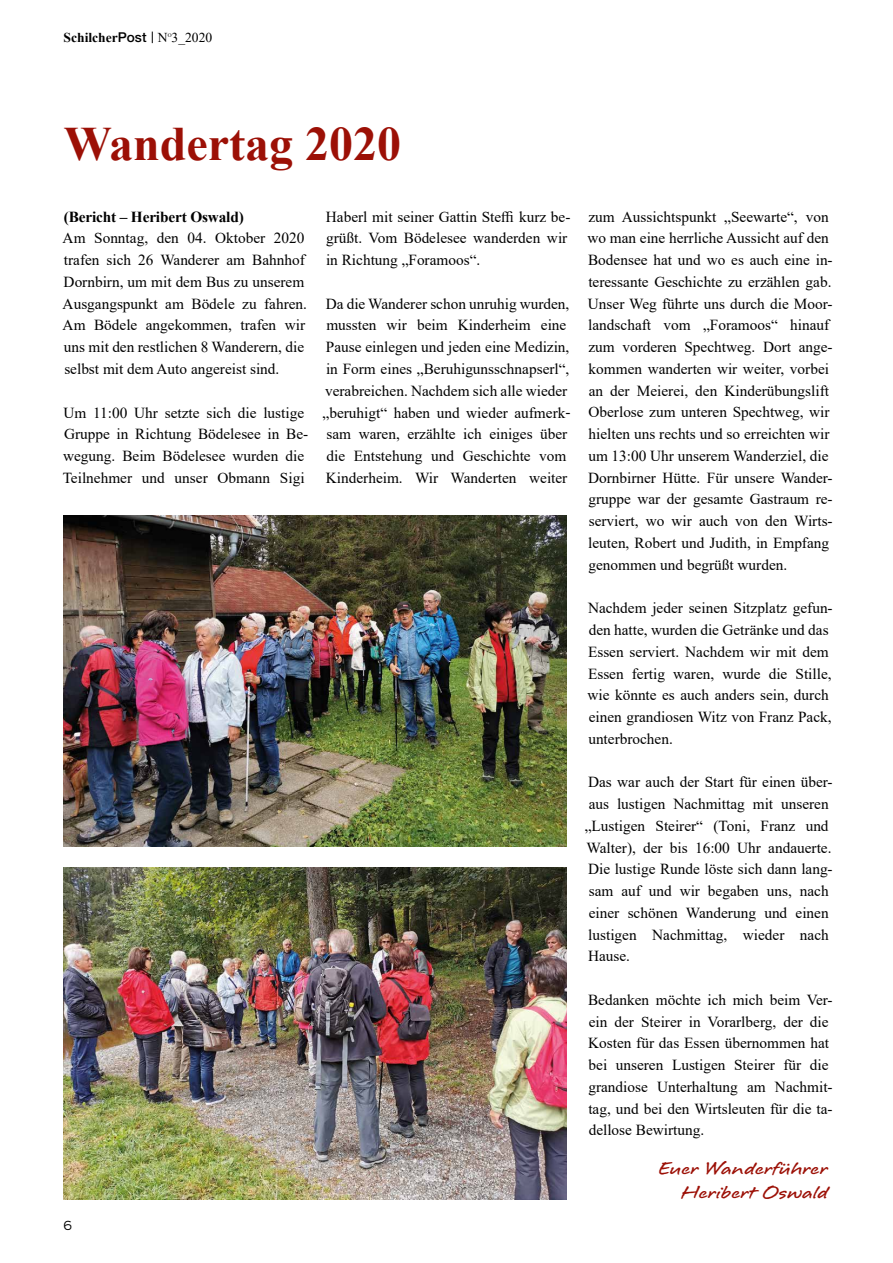
<style>
.page{position:relative;width:893px;height:1263px;background:#fff}
.page>*{position:absolute;margin:0;border:0;box-sizing:border-box;transform-origin:0 0}
.t1{font:700 48px "Times New Roman";color:#9c1006}
.t2{font:24px/24px "Longhand LP Bold";color:#9c1006;text-align:right}
.t3{font:15.3px/21.8px "Times New Roman";color:#000}
.t4{font:700 15.3px "Times New Roman";letter-spacing:-.01em;color:#000}
.t5{font:700 13.65px "Times New Roman";color:#000}
.t6{font:13.5px "Vito";color:#000}
.t7{font:5.4px "Times New Roman";color:#000}
.s1{font-family:"Helvetica Neue LT Std";font-weight:500}
.s2{font-weight:400}
</style>
<div class="page">
<img style="left:64px;top:515px;width:503px;height:332px">
<img style="left:64px;top:867px;width:503px;height:332px">
<p class="t5" style="left:64px;top:28px;width:150px">Schilcher<span class="s1">Post</span> <span class="s2">N 3_2020</span></p>
<p class="t7" style="left:168px;top:31px;width:5px">O</p>
<h1 class="t1" style="left:64px;top:109px;width:339px">Wandertag 2020</h1>
<p class="t4" style="left:64px;top:206px;width:182px">(Bericht – Heribert Oswald)</p>
<p class="t3" style="left:63px;top:227px;width:246px">Am Sonntag, den 04. Oktober 2020 trafen sich 26 Wanderer am Bahnhof Dornbirn, um mit dem Bus zu unserem Ausgangspunkt am Bödele zu fahren.<br>Am Bödele angekommen, trafen wir uns mit den restlichen 8 Wanderern, die selbst mit dem Auto angereist sind.</p>
<p class="t3" style="left:63px;top:401px;width:247px">Um 11:00 Uhr setzte sich die lustige Gruppe in Richtung Bödelesee in Be&shy;wegung. Beim Bödelesee wurden die Teilnehmer und unser Obmann Sigi</p>
<p class="t6" style="left:63px;top:1217px;width:10px">6</p>
<p class="t3" style="left:326px;top:205px;width:246px">Haberl mit seiner Gattin Steffi kurz be&shy;grüßt. Vom Bödelesee wanderden wir in Richtung „Foramoos“.</p>
<p class="t3" style="left:323px;top:292px;width:249px">Da die Wanderer schon unruhig wurden, mussten wir beim Kinderheim eine Pause einlegen und jeden eine Medizin, in Form eines „Beruhigunsschnapserl“, verabreichen. Nachdem sich alle wieder „beruhigt“ haben und wieder aufmerk&shy;sam waren, erzählte ich einiges über die Entstehung und Geschichte vom Kinderheim. Wir Wanderten weiter</p>
<p class="t3" style="left:587px;top:205px;width:247px">zum Aussichtspunkt „Seewarte“, von wo man eine herrliche Aussicht auf den Bodensee hat und wo es auch eine in&shy;teressante Geschichte zu erzählen gab.<br>Unser Weg führte uns durch die Moor&shy;landschaft vom „Foramoos“ hinauf zum vorderen Spechtweg. Dort ange&shy;kommen wanderten wir weiter, vorbei an der Meierei, den Kinderübungslift Oberlose zum unteren Spechtweg, wir hielten uns rechts und so erreichten wir um 13:00 Uhr unserem Wanderziel, die Dornbirner Hütte. Für unsere Wander&shy;gruppe war der gesamte Gastraum re&shy;serviert, wo wir auch von den Wirts&shy;leuten, Robert und Judith, in Empfang genommen und begrüßt wurden.</p>
<p class="t3" style="left:587px;top:597px;width:247px">Nachdem jeder seinen Sitzplatz gefun&shy;den hatte, wurden die Getränke und das Essen serviert. Nachdem wir mit dem Essen fertig waren, wurde die Stille, wie könnte es auch anders sein, durch einen grandiosen Witz von Franz Pack, unterbrochen.</p>
<p class="t3" style="left:585px;top:771px;width:249px">Das war auch der Start für einen über&shy;aus lustigen Nachmittag mit unseren „Lustigen Steirer“ (Toni, Franz und<br>Walter), der bis 16:00 Uhr andauerte.<br>Die lustige Runde löste sich dann lang&shy;sam auf und wir begaben uns, nach einer schönen Wanderung und einen lustigen Nachmittag, wieder nach<br>Hause.</p>
<p class="t3" style="left:588px;top:988px;width:246px">Bedanken möchte ich mich beim Ver&shy;ein der Steirer in Vorarlberg, der die Kosten für das Essen übernommen hat bei unseren Lustigen Steirer für die grandiose Unterhaltung am Nachmit&shy;tag, und bei den Wirtsleuten für die ta&shy;dellose Bewirtung.</p>
<h2 class="t2" style="left:658px;top:1156px;width:172px">Euer Wanderführer<br>Heribert Oswald</h2>
</div>
